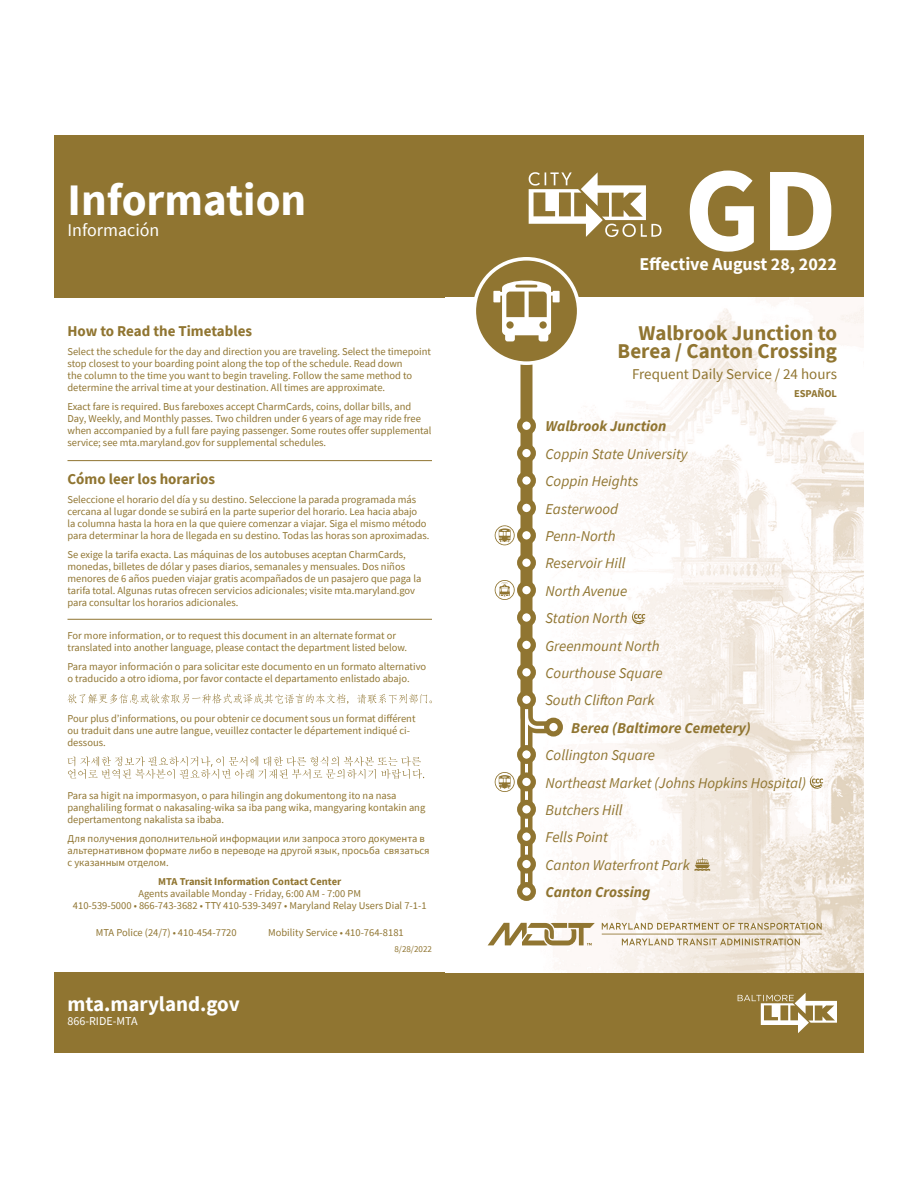
<style>
.page{position:relative;width:918px;height:1188px;background:#fff}
.page>*{position:absolute;margin:0;border:0;box-sizing:border-box;transform-origin:0 0}
.t1{font:700 120px "Source Sans Pro";color:#fff}
.t2{font:700 45px "Source Sans Pro";color:#fff}
.t3{font:700 21px "Source Sans Pro";color:#907531}
.t4{font:700 21px "Source Sans Pro";color:#fff}
.t5{font:700 18px "Source Sans Pro";color:#fff}
.t6{font:18px "Source Sans Pro";color:#fff}
.t7{font:italic 15px "Source Sans Pro";color:#907531}
.t8{font:italic 700 15px "Source Sans Pro";color:#907531}
.t9{font:700 15px "Source Sans Pro";color:#907531}
.t10{font:15px "Source Sans Pro";color:#907531}
.t11{font:12px "Source Sans Pro";color:#fff}
.t12{font:10.5px/12px "Source Sans Pro";color:#907531}
.t13{font:700 10.5px "Source Sans Pro";color:#907531}
.t14{font:9px "Source Sans Pro";color:#907531}
</style>
<div class="page">
<div style="left:54px;top:972px;width:810px;height:81px;background:#907531"></div>
<div style="left:54px;top:135px;width:810px;height:162px;background:#907531"></div>
<img style="left:487px;top:297px;width:377px;height:675px">
<div style="left:520px;top:297px;width:12px;height:594px;background:#907531"></div>
<div style="left:472px;top:257px;width:108px;height:108px;background:#fff;border-radius:50%"></div>
<svg style="left:520px;top:419px;width:13px;height:14px"></svg>
<div style="left:517px;top:416px;width:19px;height:19px;border:5px solid #907531;border-radius:50%"></div>
<svg style="left:520px;top:446px;width:13px;height:14px"></svg>
<div style="left:517px;top:444px;width:19px;height:19px;border:5px solid #907531;border-radius:50%"></div>
<div style="left:520px;top:474px;width:13px;height:13px;background:#fff;border-radius:50%"></div>
<div style="left:517px;top:471px;width:19px;height:19px;border:5px solid #907531;border-radius:50%"></div>
<svg style="left:520px;top:501px;width:13px;height:14px"></svg>
<div style="left:517px;top:498px;width:19px;height:19px;border:5px solid #907531;border-radius:50%"></div>
<svg style="left:520px;top:529px;width:13px;height:13px"></svg>
<div style="left:517px;top:526px;width:19px;height:19px;border:5px solid #907531;border-radius:50%"></div>
<svg style="left:520px;top:556px;width:13px;height:14px"></svg>
<div style="left:517px;top:553px;width:19px;height:19px;border:5px solid #907531;border-radius:50%"></div>
<svg style="left:520px;top:583px;width:13px;height:14px"></svg>
<div style="left:517px;top:581px;width:19px;height:19px;border:5px solid #907531;border-radius:50%"></div>
<div style="left:520px;top:611px;width:13px;height:13px;background:#fff;border-radius:50%"></div>
<div style="left:517px;top:608px;width:19px;height:19px;border:5px solid #907531;border-radius:50%"></div>
<svg style="left:520px;top:638px;width:13px;height:14px"></svg>
<div style="left:517px;top:635px;width:19px;height:19px;border:5px solid #907531;border-radius:50%"></div>
<svg style="left:520px;top:665px;width:13px;height:14px"></svg>
<div style="left:517px;top:663px;width:19px;height:19px;border:5px solid #907531;border-radius:50%"></div>
<svg style="left:495px;top:525px;width:20px;height:20px"></svg>
<svg style="left:495px;top:580px;width:20px;height:20px"></svg>
<svg style="left:738px;top:993px;width:99px;height:40px"></svg>
<svg style="left:631px;top:611px;width:15px;height:14px"></svg>
<svg style="left:529px;top:172px;width:132px;height:65px"></svg>
<svg style="left:495px;top:772px;width:20px;height:20px"></svg>
<svg style="left:809px;top:775px;width:15px;height:15px"></svg>
<svg style="left:695px;top:857px;width:15px;height:14px"></svg>
<svg style="left:514px;top:688px;width:52px;height:51px"></svg>
<hr style="left:525px;top:699px;width:3px;height:193px;background:#fff">
<svg style="left:547px;top:720px;width:13px;height:14px"></svg>
<div style="left:544px;top:718px;width:19px;height:19px;border:5px solid #907531;border-radius:50%"></div>
<div style="left:520px;top:748px;width:13px;height:13px;background:#fff;border-radius:50%"></div>
<div style="left:517px;top:745px;width:19px;height:19px;border:5px solid #907531;border-radius:50%"></div>
<svg style="left:520px;top:775px;width:13px;height:14px"></svg>
<div style="left:517px;top:772px;width:19px;height:19px;border:5px solid #907531;border-radius:50%"></div>
<svg style="left:520px;top:802px;width:13px;height:14px"></svg>
<div style="left:517px;top:800px;width:19px;height:19px;border:5px solid #907531;border-radius:50%"></div>
<svg style="left:520px;top:830px;width:13px;height:14px"></svg>
<div style="left:517px;top:827px;width:19px;height:19px;border:5px solid #907531;border-radius:50%"></div>
<svg style="left:520px;top:857px;width:13px;height:14px"></svg>
<div style="left:517px;top:855px;width:19px;height:19px;border:5px solid #907531;border-radius:50%"></div>
<div style="left:520px;top:885px;width:13px;height:13px;background:#fff;border-radius:50%"></div>
<div style="left:517px;top:882px;width:19px;height:19px;border:5px solid #907531;border-radius:50%"></div>
<svg style="left:520px;top:693px;width:13px;height:14px"></svg>
<div style="left:517px;top:690px;width:19px;height:19px;border:5px solid #907531;border-radius:50%"></div>
<svg style="left:68px;top:694px;width:364px;height:10px"></svg>
<svg style="left:67px;top:756px;width:357px;height:23px"></svg>
<hr style="left:68px;top:619px;width:364px;height:1px;background:#907531">
<hr style="left:68px;top:460px;width:364px;height:1px;background:#907531">
<svg style="left:488px;top:923px;width:334px;height:22px"></svg>
<svg style="left:476px;top:261px;width:101px;height:100px"></svg>
<p class="t2" style="left:68px;top:169px;width:240px">Information</p>
<p class="t6" style="left:68px;top:219px;width:93px">Información</p>
<p class="t9" style="left:68px;top:321px;width:186px">How to Read the Timetables</p>
<p class="t12" style="left:68px;top:345px;width:365px">Select the schedule for the day and direction you are traveling. Select the timepoint stop closest to your boarding point along the top of the schedule. Read down<br>the column to the time you want to begin traveling. Follow the same method to determine the arrival time at your destination. All times are approximate.</p>
<p class="t12" style="left:68px;top:400px;width:365px">Exact fare is required. Bus fareboxes accept CharmCards, coins, dollar bills, and Day, Weekly, and Monthly passes. Two children under 6 years of age may ride free when accompanied by a full fare paying passenger. Some routes offer supplemental service; see mta.maryland.gov for supplemental schedules.</p>
<p class="t9" style="left:68px;top:469px;width:149px">Cómo leer los horarios</p>
<p class="t12" style="left:68px;top:493px;width:363px">Seleccione el horario del día y su destino. Seleccione la parada programada más cercana al lugar donde se subirá en la parte superior del horario. Lea hacia abajo<br>la columna hasta la hora en la que quiere comenzar a viajar. Siga el mismo método para determinar la hora de llegada en su destino. Todas las horas son aproximadas.</p>
<p class="t12" style="left:68px;top:548px;width:355px">Se exige la tarifa exacta. Las máquinas de los autobuses aceptan CharmCards, monedas, billetes de dólar y pases diarios, semanales y mensuales. Dos niños menores de 6 años pueden viajar gratis acompañados de un pasajero que paga la tarifa total. Algunas rutas ofrecen servicios adicionales; visite mta.maryland.gov para consultar los horarios adicionales.</p>
<p class="t12" style="left:68px;top:630px;width:341px">For more information, or to request this document in an alternate format or translated into another language, please contact the department listed below.</p>
<p class="t12" style="left:68px;top:661px;width:360px">Para mayor información o para solicitar este documento en un formato alternativo o traducido a otro idioma, por favor contacte el departamento enlistado abajo.</p>
<p class="t12" style="left:68px;top:712px;width:350px">Pour plus d’informations, ou pour obtenir ce document sous un format différent ou traduit dans une autre langue, veuillez contacter le département indiqué ci&shy;dessous.</p>
<p class="t12" style="left:68px;top:790px;width:359px">Para sa higit na impormasyon, o para hilingin ang dokumentong ito na nasa panghaliling format o nakasaling-wika sa iba pang wika, mangyaring kontakin ang depertamentong nakalista sa ibaba.</p>
<p class="t12" style="left:68px;top:833px;width:364px">Для получения дополнительной информации или запроса этого документа в альтернативном формате либо в переводе на другой язык, просьба связаться с указанным отделом.</p>
<p class="t13" style="left:158px;top:875px;width:185px">MTA Transit Information Contact Center</p>
<p class="t12" style="left:138px;top:888px;width:224px">Agents available Monday - Friday, 6:00 AM - 7:00 PM</p>
<p class="t12" style="left:73px;top:900px;width:355px">410-539-5000 • 866-743-3682 • TTY 410-539-3497 • Maryland Relay Users Dial 7-1-1</p>
<p class="t12" style="left:96px;top:926px;width:142px">MTA Police (24/7) • 410-454-7720</p>
<p class="t12" style="left:268px;top:926px;width:137px">Mobility Service • 410-764-8181</p>
<p class="t4" style="left:68px;top:990px;width:174px">mta.maryland.gov</p>
<p class="t11" style="left:68px;top:1013px;width:72px">866-RIDE-MTA</p>
<p class="t14" style="left:394px;top:944px;width:39px">8/28/2022</p>
<p class="t1" style="left:684px;top:129px;width:154px">GD</p>
<p class="t5" style="left:639px;top:252px;width:199px">Effective August 28, 2022</p>
<p class="t3" style="left:639px;top:319px;width:200px">Walbrook Junction to</p>
<p class="t3" style="left:618px;top:337px;width:221px">Berea / Canton Crossing</p>
<p class="t10" style="left:632px;top:365px;width:206px">Frequent Daily Service / 24 hours</p>
<p class="t13" style="left:794px;top:387px;width:44px">ESPAÑOL</p>
<p class="t8" style="left:545px;top:416px;width:123px">Walbrook Junction</p>
<p class="t7" style="left:545px;top:444px;width:144px">Coppin State University</p>
<p class="t7" style="left:545px;top:472px;width:95px">Coppin Heights</p>
<p class="t7" style="left:545px;top:499px;width:74px">Easterwood</p>
<p class="t7" style="left:545px;top:526px;width:72px">Penn-North</p>
<p class="t7" style="left:545px;top:554px;width:82px">Reservoir Hill</p>
<p class="t7" style="left:545px;top:581px;width:84px">North Avenue</p>
<p class="t7" style="left:545px;top:609px;width:84px">Station North</p>
<p class="t7" style="left:545px;top:636px;width:116px">Greenmount North</p>
<p class="t7" style="left:545px;top:663px;width:119px">Courthouse Square</p>
<p class="t7" style="left:545px;top:691px;width:111px">South Clifton Park</p>
<p class="t8" style="left:571px;top:718px;width:181px">Berea (Baltimore Cemetery)</p>
<p class="t7" style="left:545px;top:746px;width:111px">Collington Square</p>
<p class="t7" style="left:545px;top:773px;width:262px">Northeast Market (Johns Hopkins Hospital)</p>
<p class="t7" style="left:545px;top:800px;width:79px">Butchers Hill</p>
<p class="t7" style="left:545px;top:828px;width:64px">Fells Point</p>
<p class="t7" style="left:545px;top:855px;width:146px">Canton Waterfront Park</p>
<p class="t8" style="left:545px;top:882px;width:106px">Canton Crossing</p>
</div>
